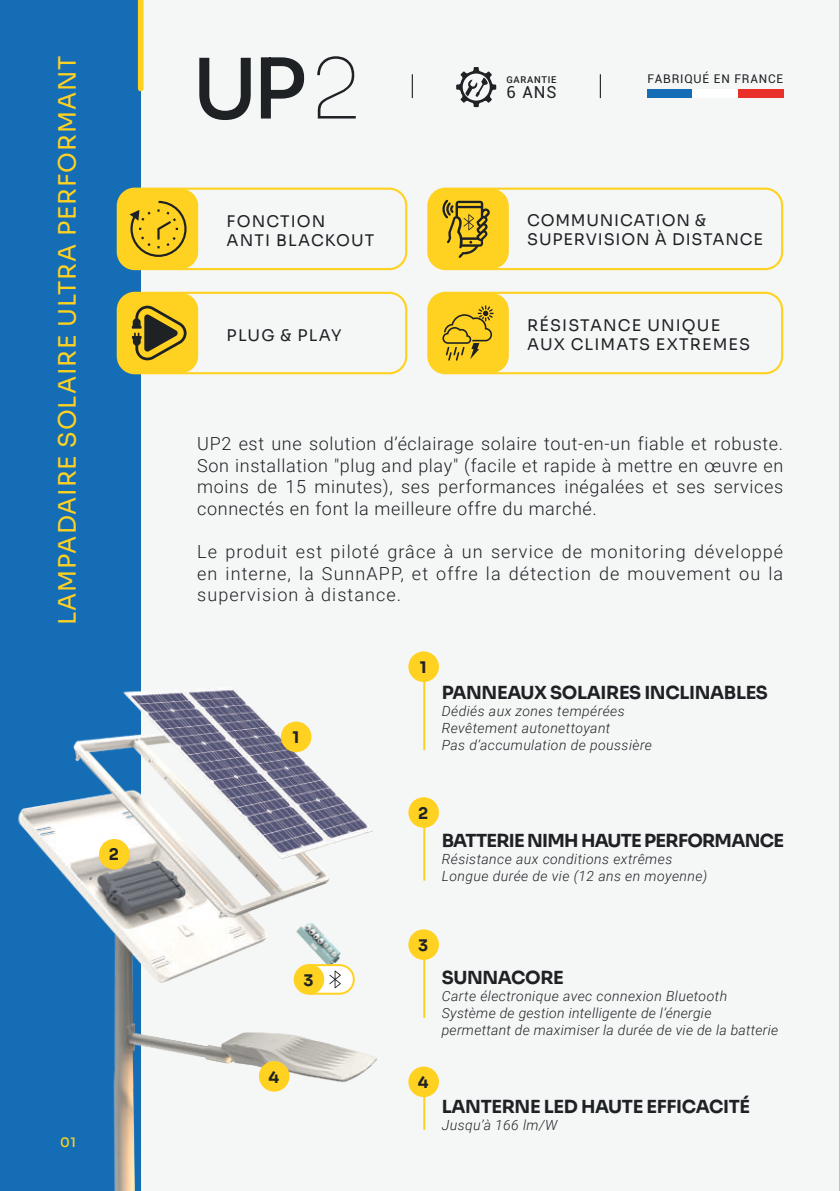
<style>
.page{position:relative;width:840px;height:1191px;background:#fff}
.page>*{position:absolute;margin:0;border:0;box-sizing:border-box;transform-origin:0 0}
.t1{font:500 83.2px "Sora";color:#1f2225}
.t2{font:24px "Sora";letter-spacing:.04em;color:#ffd121}
.t3{font:300 18px/21.6px "Roboto";letter-spacing:.05em;color:#1f2225;text-align:justify}
.t4{font:700 18px "Sora";letter-spacing:-.02em;color:#1f2225}
.t5{font:700 18px "Sora";letter-spacing:-.04em;color:#1f2225}
.t6{font:16.6px "Roboto";color:#1f2225}
.t7{font:16px/19.2px "Sora";letter-spacing:.065em;color:#1f2225}
.t8{font:700 16px "Sora";color:#1f2225}
.t9{font:italic 300 14px/16.8px "Roboto";letter-spacing:.03em;color:#1f2225}
.t10{font:500 13px "Sora";color:#ffd121}
.t11{font:12px "Roboto";letter-spacing:.07em;color:#1f2225}
.t12{font:500 9.4px "Roboto";letter-spacing:.075em;color:#1f2225}
.s1{font-weight:100}
</style>
<div class="page">
<div style="left:0;top:0;width:839px;height:1191px;background:#f5f7f7"></div>
<div style="left:0;top:0;width:141px;height:1191px;background:#146db5"></div>
<svg style="left:411px;top:74px;width:1px;height:24px"></svg>
<svg style="left:599px;top:74px;width:1px;height:24px"></svg>
<img style="left:18px;top:689px;width:359px;height:502px">
<svg style="left:138px;top:0;width:5px;height:91px"></svg>
<div style="left:281px;top:721px;width:30px;height:31px;background:#ffd121;border-radius:50%"></div>
<div style="left:99px;top:839px;width:30px;height:30px;background:#ffd121;border-radius:50%"></div>
<div style="left:259px;top:1061px;width:30px;height:30px;background:#ffd121;border-radius:50%"></div>
<div style="left:293px;top:964px;width:31px;height:30px;background:#ffd121;border-radius:50%"></div>
<svg style="left:308px;top:963px;width:47px;height:32px"></svg>
<hr style="left:423px;top:670px;width:2px;height:80px;background:#ffd121">
<div style="left:408px;top:651px;width:30px;height:31px;background:#ffd121;border-radius:50%"></div>
<hr style="left:423px;top:806px;width:2px;height:74px;background:#ffd121">
<div style="left:408px;top:797px;width:30px;height:30px;background:#ffd121;border-radius:50%"></div>
<hr style="left:423px;top:1068px;width:2px;height:61px;background:#ffd121">
<div style="left:408px;top:1066px;width:30px;height:31px;background:#ffd121;border-radius:50%"></div>
<hr style="left:423px;top:938px;width:2px;height:80px;background:#ffd121">
<div style="left:408px;top:929px;width:30px;height:31px;background:#ffd121;border-radius:50%"></div>
<div style="left:428px;top:293px;width:80px;height:80px;background:#ffd121;border-radius:17px"></div>
<div style="left:427px;top:292px;width:355px;height:82px;border:2px solid #ffd121;border-radius:17px"></div>
<svg style="left:442px;top:305px;width:51px;height:56px"></svg>
<div style="left:118px;top:293px;width:80px;height:80px;background:#ffd121;border-radius:17px"></div>
<div style="left:117px;top:292px;width:290px;height:82px;border:2px solid #ffd121;border-radius:17px"></div>
<svg style="left:132px;top:306px;width:54px;height:55px"></svg>
<div style="left:118px;top:189px;width:80px;height:80px;background:#ffd121;border-radius:17px"></div>
<div style="left:117px;top:188px;width:290px;height:82px;border:2px solid #ffd121;border-radius:17px"></div>
<svg style="left:129px;top:201px;width:57px;height:56px"></svg>
<div style="left:428px;top:189px;width:80px;height:80px;background:#ffd121;border-radius:17px"></div>
<div style="left:427px;top:188px;width:355px;height:82px;border:2px solid #ffd121;border-radius:17px"></div>
<svg style="left:442px;top:200px;width:48px;height:58px"></svg>
<div style="left:647px;top:89px;width:45px;height:9px;background:#146db5"></div>
<div style="left:692px;top:89px;width:45px;height:9px;background:#fff"></div>
<div style="left:737px;top:89px;width:45px;height:9px;background:#e93129"></div>
<svg style="left:456px;top:67px;width:40px;height:40px"></svg>
<hr style="left:839px;top:0;width:1px;height:1191px;background:#1f2225">
<h2 class="t2" style="left:47px;top:625px;width:571px;rotate:-90deg">LAMPADAIRE SOLAIRE ULTRA PERFORMANT</h2>
<p class="t8" style="left:109px;top:841px;width:12px">2</p>
<p class="t10" style="left:60px;top:1131px;width:17px">01</p>
<h1 class="t1" style="left:192px;top:20px;width:170px">UP<span class="s1">2</span></h1>
<p class="t12" style="left:506px;top:73px;width:51px">GARANTIE</p>
<p class="t11" style="left:647px;top:71px;width:137px">FABRIQUÉ EN FRANCE</p>
<p class="t6" style="left:506px;top:80px;width:51px">6 ANS</p>
<p class="t7" style="left:226px;top:210px;width:149px">FONCTION<br>ANTI BLACKOUT</p>
<p class="t7" style="left:527px;top:209px;width:237px">COMMUNICATION &amp;<br>SUPERVISION À DISTANCE</p>
<p class="t7" style="left:226px;top:324px;width:116px">PLUG &amp; PLAY</p>
<p class="t7" style="left:527px;top:314px;width:224px">RÉSISTANCE UNIQUE<br>AUX CLIMATS EXTREMES</p>
<p class="t3" style="left:197px;top:432px;width:587px">UP2 est une solution d’éclairage solaire tout-en-un fiable et robuste.<br>Son installation "plug and play" (facile et rapide à mettre en œuvre en moins de 15 minutes), ses performances inégalées et ses services connectés en font la meilleure offre du marché.</p>
<p class="t3" style="left:197px;top:540px;width:587px">Le produit est piloté grâce à un service de monitoring développé en interne, la SunnAPP, et offre la détection de mouvement ou la supervision à distance.</p>
<p class="t8" style="left:292px;top:724px;width:8px">1</p>
<p class="t8" style="left:303px;top:966px;width:12px">3</p>
<p class="t8" style="left:268px;top:1063px;width:12px">4</p>
<p class="t8" style="left:419px;top:654px;width:8px">1</p>
<p class="t4" style="left:441px;top:678px;width:327px">PANNEAUX SOLAIRES INCLINABLES</p>
<p class="t9" style="left:441px;top:702px;width:212px">Dédiés aux zones tempérées<br>Revêtement autonettoyant<br>Pas d’accumulation de poussière</p>
<p class="t8" style="left:418px;top:800px;width:12px">2</p>
<p class="t5" style="left:441px;top:826px;width:344px">BATTERIE NIMH HAUTE PERFORMANCE</p>
<p class="t9" style="left:441px;top:850px;width:267px">Résistance aux conditions extrêmes<br>Longue durée de vie (12 ans en moyenne)</p>
<p class="t8" style="left:418px;top:932px;width:12px">3</p>
<p class="t4" style="left:441px;top:963px;width:123px">SUNNACORE</p>
<p class="t9" style="left:441px;top:987px;width:338px">Carte électronique avec connexion Bluetooth<br>Système de gestion intelligente de l’énergie permettant de maximiser la durée de vie de la batterie</p>
<p class="t8" style="left:417px;top:1069px;width:12px">4</p>
<p class="t4" style="left:441px;top:1091px;width:310px">LANTERNE LED HAUTE EFFICACITÉ</p>
<p class="t9" style="left:441px;top:1115px;width:117px">Jusqu’à 166 lm/W</p>
</div>
